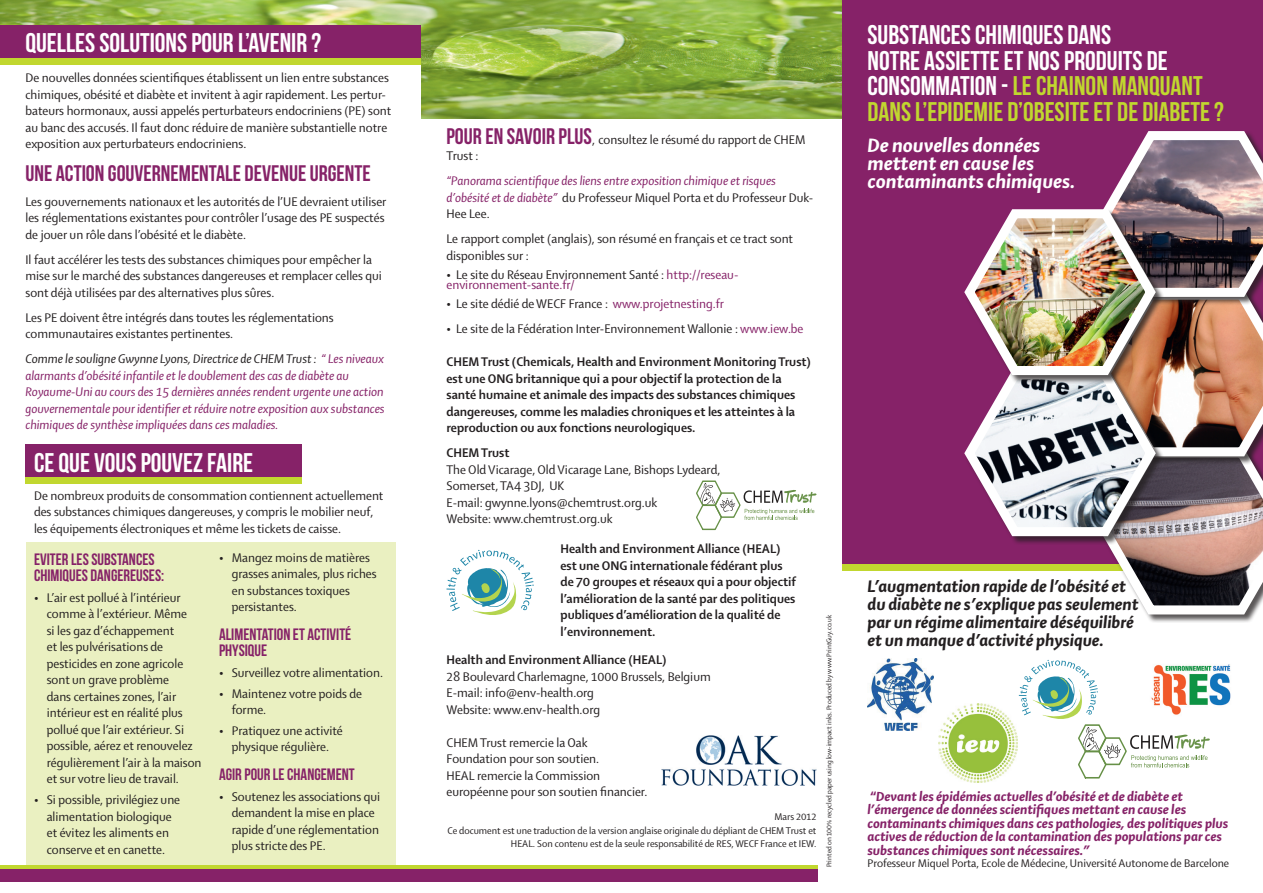
<style>
.page{position:relative;width:1263px;height:893px;background:#fff}
.page>*{position:absolute;margin:0;border:0;box-sizing:border-box;transform-origin:0 0}
.t1{font:27px/25.5px "Bebas Neue";color:#fff}
.t2{font:22.5px "Bebas Neue";color:#862268}
.t3{font:italic 800 21px/18px "Shaker 2";color:#fff}
.t4{font:italic 800 18px/18px "Shaker 2";color:#231f20}
.t5{font:16.5px/16.5px "Bebas Neue";color:#862268}
.t6{font:italic 800 14.25px/13.5px "Shaker 2";color:#862268}
.t7{font:13.5px/16.5px "Shaker 2";color:#231f20}
.t8{font:700 13.5px/16.5px "Shaker 2";color:#231f20}
.t9{font:italic 13.5px/16.5px "Shaker 2";color:#862268}
.t10{font:13.5px/10.5px "Shaker 2";color:#862268}
.t11{font:12px "Shaker 2";color:#231f20}
.t12{font:10.5px/13.5px "Shaker 2";color:#231f20;text-align:right}
.t13{font:7.5px "Shaker 2";color:#231f20}
.s1{color:#231f20}
.s2{font-family:"Bebas Neue";font-size:22.5px;color:#862268}
.s3{font-style:normal;color:#231f20}
.s4{color:#862268}
.s5{color:#c1d72f}
</style>
<div class="page">
<img style="left:0;top:0;width:842px;height:118px">
<div style="left:0;top:53px;width:421px;height:107px;background:#fff"></div>
<div style="left:26px;top:542px;width:369px;height:325px;background:#eaf0c1"></div>
<div style="left:0;top:38px;width:421px;height:27px;background:#c1d72f"></div>
<div style="left:26px;top:455px;width:276px;height:29px;background:#c1d72f"></div>
<div style="left:0;top:26px;width:421px;height:32px;background:#862268"></div>
<div style="left:26px;top:444px;width:276px;height:33px;background:#862268"></div>
<div style="left:842px;top:540px;width:408px;height:31px;background:#c1d72f"></div>
<div style="left:842px;top:0;width:421px;height:564px;background:#862268"></div>
<div style="left:1100px;top:448px;width:163px;height:175px;background:#231f20;opacity:.75"></div>
<img style="left:964px;top:131px;width:299px;height:488px">
<svg style="left:0;top:865px;width:818px;height:15px;background:#b5b23a"></svg>
<div style="left:0;top:870px;width:817px;height:12px;background:#862268"></div>
<img style="left:662px;top:736px;width:154px;height:49px">
<svg style="left:446px;top:550px;width:88px;height:65px"></svg>
<img style="left:867px;top:658px;width:66px;height:72px">
<img style="left:939px;top:704px;width:78px;height:78px">
<svg style="left:1019px;top:660px;width:191px;height:118px"></svg>
<svg style="left:696px;top:480px;width:120px;height:50px"></svg>
<img style="left:1144px;top:660px;width:87px;height:60px">
<h1 class="t1" style="left:26px;top:30px;width:297px">QUELLES SOLUTIONS POUR L’AVENIR ?</h1>
<p class="t7" style="left:26px;top:69px;width:367px">De nouvelles données scientifiques établissent un lien entre substances chimiques, obésité et diabète et invitent à agir rapidement. Les pertur&shy;bateurs hormonaux, aussi appelés perturbateurs endocriniens (PE) sont au banc des accusés. Il faut donc réduire de manière substantielle notre exposition aux perturbateurs endocriniens.</p>
<h2 class="t2" style="left:26px;top:160px;width:347px">UNE ACTION GOUVERNEMENTALE DEVENUE URGENTE</h2>
<p class="t7" style="left:26px;top:192px;width:362px">Les gouvernements nationaux et les autorités de l’UE devraient utiliser les réglementations existantes pour contrôler l’usage des PE suspectés de jouer un rôle dans l’obésité et le diabète.</p>
<p class="t7" style="left:26px;top:250px;width:358px">Il faut accélérer les tests des substances chimiques pour empêcher la mise sur le marché des substances dangereuses et remplacer celles qui sont déjà utilisées par des alternatives plus sûres.</p>
<p class="t7" style="left:26px;top:308px;width:310px">Les PE doivent être intégrés dans toutes les réglementations communautaires existantes pertinentes.</p>
<p class="t9" style="left:26px;top:350px;width:361px"><span class="s1">Comme le souligne Gwynne Lyons, Directrice de CHEM Trust :</span> “ Les niveaux alarmants d’obésité infantile et le doublement des cas de diabète au Royaume-Uni au cours des 15 dernières années rendent urgente une action gouvernementale pour identifier et réduire notre exposition aux substances chimiques de synthèse impliquées dans ces maladies.</p>
<h1 class="t1" style="left:34px;top:449px;width:221px">CE QUE VOUS POUVEZ FAIRE</h1>
<p class="t7" style="left:34px;top:486px;width:351px">De nombreux produits de consommation contiennent actuellement des substances chimiques dangereuses, y compris le mobilier neuf, les équipements électroniques et même les tickets de caisse.</p>
<p class="t5" style="left:34px;top:550px;width:132px">EVITER LES SUBSTANCES<br>CHIMIQUES DANGEREUSES:</p>
<p class="t7" style="left:47px;top:589px;width:156px;text-indent:-13px">• L’air est pollué à l’intérieur comme à l’extérieur. Même<br>si les gaz d’échappement<br>et les pulvérisations de pesticides en zone agricole sont un grave problème<br>dans certaines zones, l’air intérieur est en réalité plus pollué que l’air extérieur. Si possible, aérez et renouvelez régulièrement l’air à la maison et sur votre lieu de travail.</p>
<p class="t7" style="left:34px;top:791px;width:148px;text-align:center">• Si possible, privilégiez une alimentation biologique<br>et évitez les aliments en conserve et en canette.</p>
<p class="t7" style="left:232px;top:549px;width:146px;text-indent:-13px">• Mangez moins de matières grasses animales, plus riches en substances toxiques persistantes.</p>
<p class="t5" style="left:219px;top:625px;width:134px">ALIMENTATION ET ACTIVITÉ<br>PHYSIQUE</p>
<p class="t7" style="left:219px;top:664px;width:165px">• Surveillez votre alimentation.</p>
<p class="t7" style="left:232px;top:684px;width:132px;text-indent:-13px">• Maintenez votre poids de forme.</p>
<p class="t7" style="left:219px;top:722px;width:125px;text-align:center">• Pratiquez une activité physique régulière.</p>
<p class="t5" style="left:219px;top:766px;width:137px">AGIR POUR LE CHANGEMENT</p>
<p class="t7" style="left:232px;top:787px;width:150px;text-indent:-13px">• Soutenez les associations qui demandent la mise en place rapide d’une réglementation plus stricte des PE.</p>
<p class="t7" style="left:446px;top:130px;width:361px"><span class="s2">POUR EN SAVOIR PLUS</span>, consultez le résumé du rapport de CHEM<br>Trust :</p>
<p class="t9" style="left:446px;top:172px;width:368px">“Panorama scientifique des liens entre exposition chimique et risques d’obésité et de diabète” <span class="s3">du Professeur Miquel Porta et du Professeur Duk-<br>Hee Lee.</span></p>
<p class="t7" style="left:446px;top:230px;width:348px">Le rapport complet (anglais), son résumé en français et ce tract sont disponibles sur :</p>
<p class="t10" style="left:446px;top:268px;width:293px"><span class="s1">• Le site du Réseau Environnement Santé :</span> http://reseau&shy;environnement-sante.fr/</p>
<p class="t7" style="left:446px;top:295px;width:279px">• Le site dédié de WECF France : <span class="s4">www.projetnesting.fr</span></p>
<p class="t7" style="left:446px;top:320px;width:358px">• Le site de la Fédération Inter-Environnement Wallonie : <span class="s4">www.iew.be</span></p>
<p class="t8" style="left:446px;top:353px;width:366px">CHEM Trust (Chemicals, Health and Environment Monitoring Trust) est une ONG britannique qui a pour objectif la protection de la santé humaine et animale des impacts des substances chimiques dangereuses, comme les maladies chroniques et les atteintes à la reproduction ou aux fonctions neurologiques.</p>
<p class="t8" style="left:446px;top:444px;width:64px">CHEM Trust</p>
<p class="t7" style="left:446px;top:460px;width:275px">The Old Vicarage, Old Vicarage Lane, Bishops Lydeard, Somerset, TA4 3DJ, UK<br>E-mail: gwynne.lyons@chemtrust.org.uk<br>Website: www.chemtrust.org.uk</p>
<p class="t8" style="left:560px;top:540px;width:237px">Health and Environment Alliance (HEAL) est une ONG internationale fédérant plus de 70 groupes et réseaux qui a pour objectif l’amélioration de la santé par des politiques publiques d’amélioration de la qualité de l’environnement.</p>
<p class="t8" style="left:446px;top:651px;width:221px">Health and Environment Alliance (HEAL)</p>
<p class="t7" style="left:446px;top:667px;width:266px">28 Boulevard Charlemagne, 1000 Brussels, Belgium<br>E-mail: info@env-health.org<br>Website: www.env-health.org</p>
<p class="t7" style="left:446px;top:733px;width:203px">CHEM Trust remercie la Oak<br>Foundation pour son soutien.<br>HEAL remercie la Commission européenne pour son soutien financier.</p>
<p class="t12" style="left:447px;top:809px;width:370px">Mars 2012<br>Ce document est une traduction de la version anglaise originale du dépliant de CHEM Trust et<br>HEAL. Son contenu est de la seule responsabilité de RES, WECF France et IEW.</p>
<p class="t13" style="left:824px;top:867px;width:254px;rotate:-90deg">Printed on 100% recycled paper using low-impact inks. Produced by www.PrintGuy.co.uk</p>
<h1 class="t1" style="left:867px;top:22px;width:358px">SUBSTANCES CHIMIQUES DANS<br>NOTRE ASSIETTE ET NOS PRODUITS DE CONSOMMATION - <span class="s5">LE CHAINON MANQUANT DANS L’EPIDEMIE D’OBESITE ET DE DIABETE ?</span></h1>
<h3 class="t3" style="left:867px;top:135px;width:209px">De nouvelles données mettent en cause les contaminants chimiques.</h3>
<h3 class="t4" style="left:867px;top:577px;width:273px">L’augmentation rapide de l’obésité et du diabète ne s’explique pas seulement par un régime alimentaire déséquilibré et un manque d’activité physique.</h3>
<p class="t6" style="left:867px;top:789px;width:362px">“Devant les épidémies actuelles d’obésité et de diabète et l’émergence de données scientifiques mettant en cause les contaminants chimiques dans ces pathologies, des politiques plus actives de réduction de la contamination des populations par ces substances chimiques sont nécessaires.”</p>
<p class="t11" style="left:867px;top:855px;width:363px">Professeur Miquel Porta, Ecole de Médecine, Université Autonome de Barcelone</p>
</div>
